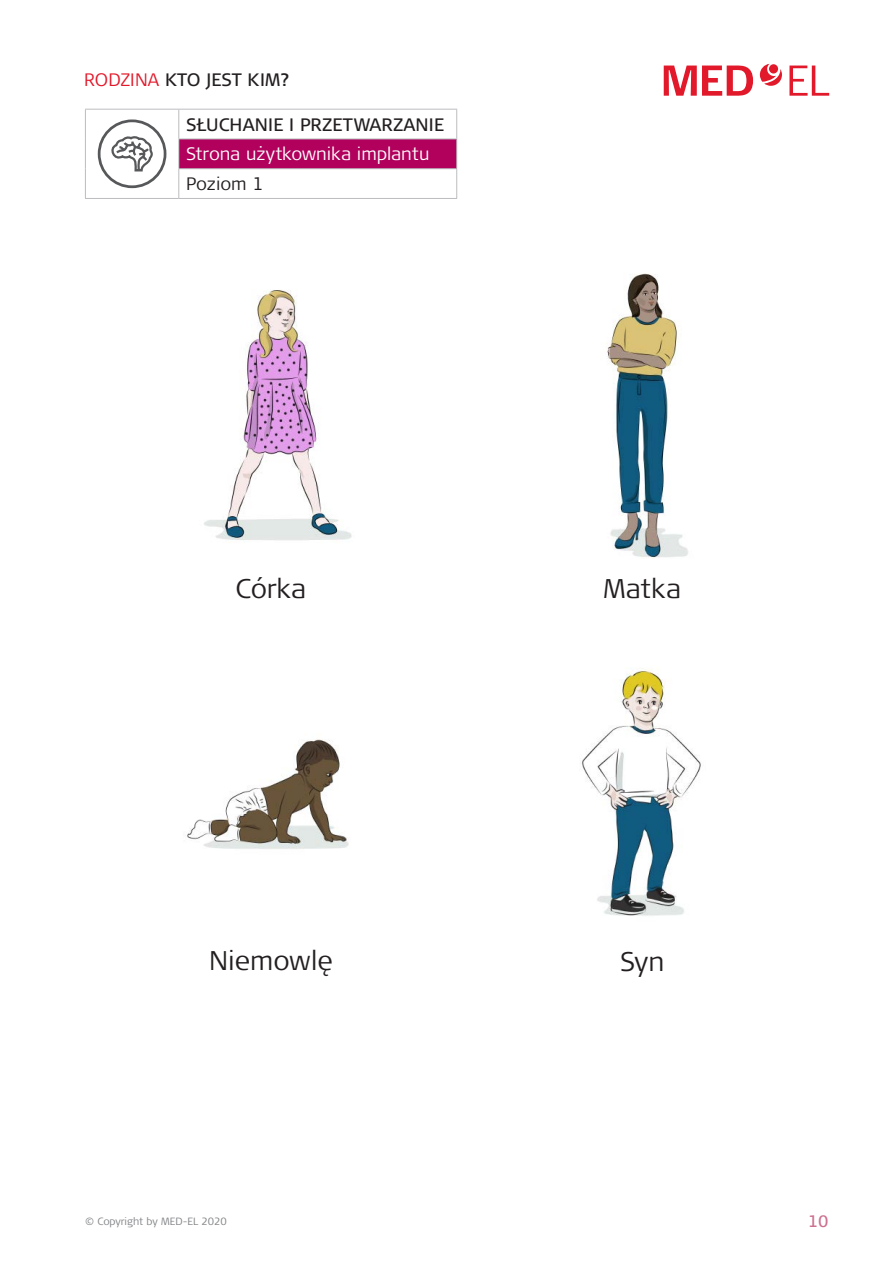
<style>
.page{position:relative;width:893px;height:1263px;background:#fff}
.page>*{position:absolute;margin:0;border:0;box-sizing:border-box;transform-origin:0 0}
.Body_table{font:300 27px "Signa Pro";color:#231f20}
.Body_table-2{font:18px "Signa Pro";letter-spacing:.01em;color:#231f20}
.Body_table-3{font:300 18px "Signa Pro";color:#fff}
.Body_table-4{font:300 18px "Signa Pro";color:#231f20}
.t1{font:16.5px "Signa Pro";color:#cc718f}
.t2{font:300 10.5px "Signa Pro";color:#808285}
.s1{font-weight:300;color:#e2192b}
</style>
<div class="page">
<svg style="left:760px;top:64px;width:22px;height:22px"></svg>
<div style="left:769px;top:64px;width:9px;height:10px;background:#e2192b;border-radius:50%"></div>
<svg style="left:789px;top:66px;width:40px;height:30px"></svg>
<svg style="left:664px;top:65px;width:89px;height:31px"></svg>
<div style="left:179px;top:139px;width:278px;height:30px;background:#b1015c"></div>
<hr style="left:85px;top:198px;width:94px;height:1px;background:#bcbdc0">
<hr style="left:85px;top:109px;width:94px;height:1px;background:#bcbdc0">
<svg style="left:85px;top:110px;width:1px;height:29px"></svg>
<hr style="left:85px;top:139px;width:1px;height:30px;background:#bcbdc0">
<svg style="left:85px;top:169px;width:1px;height:29px"></svg>
<hr style="left:179px;top:109px;width:278px;height:1px;background:#bcbdc0">
<hr style="left:178px;top:139px;width:279px;height:1px;background:#bcbdc0">
<hr style="left:178px;top:168px;width:279px;height:1px;background:#bcbdc0">
<svg style="left:178px;top:110px;width:1px;height:88px"></svg>
<svg style="left:456px;top:110px;width:1px;height:88px"></svg>
<hr style="left:179px;top:198px;width:278px;height:1px;background:#bcbdc0">
<div style="left:98px;top:119px;width:68px;height:69px;border:3px solid #57585a;border-radius:50%"></div>
<svg style="left:111px;top:136px;width:42px;height:36px"></svg>
<img style="left:204px;top:290px;width:148px;height:251px">
<img style="left:606px;top:273px;width:82px;height:286px">
<img style="left:582px;top:668px;width:119px;height:248px">
<img style="left:187px;top:739px;width:162px;height:110px">
<p class="Body_table-2" style="left:84px;top:68px;width:207px"><span class="s1">RODZINA</span> KTO JEST KIM?</p>
<p class="Body_table-2" style="left:186px;top:112px;width:259px">SŁUCHANIE I PRZETWARZANIE</p>
<p class="Body_table-3" style="left:186px;top:142px;width:245px">Strona użytkownika implantu</p>
<p class="Body_table-4" style="left:186px;top:171px;width:79px">Poziom 1</p>
<p class="Body_table" style="left:235px;top:570px;width:72px">Córka</p>
<p class="Body_table" style="left:209px;top:942px;width:125px">Niemowlę</p>
<p class="Body_table" style="left:603px;top:570px;width:79px">Matka</p>
<p class="Body_table" style="left:620px;top:943px;width:46px">Syn</p>
<p class="t2" style="left:85px;top:1214px;width:143px">© Copyright by MED-EL 2020</p>
<p class="t1" style="left:808px;top:1210px;width:22px">10</p>
</div>
